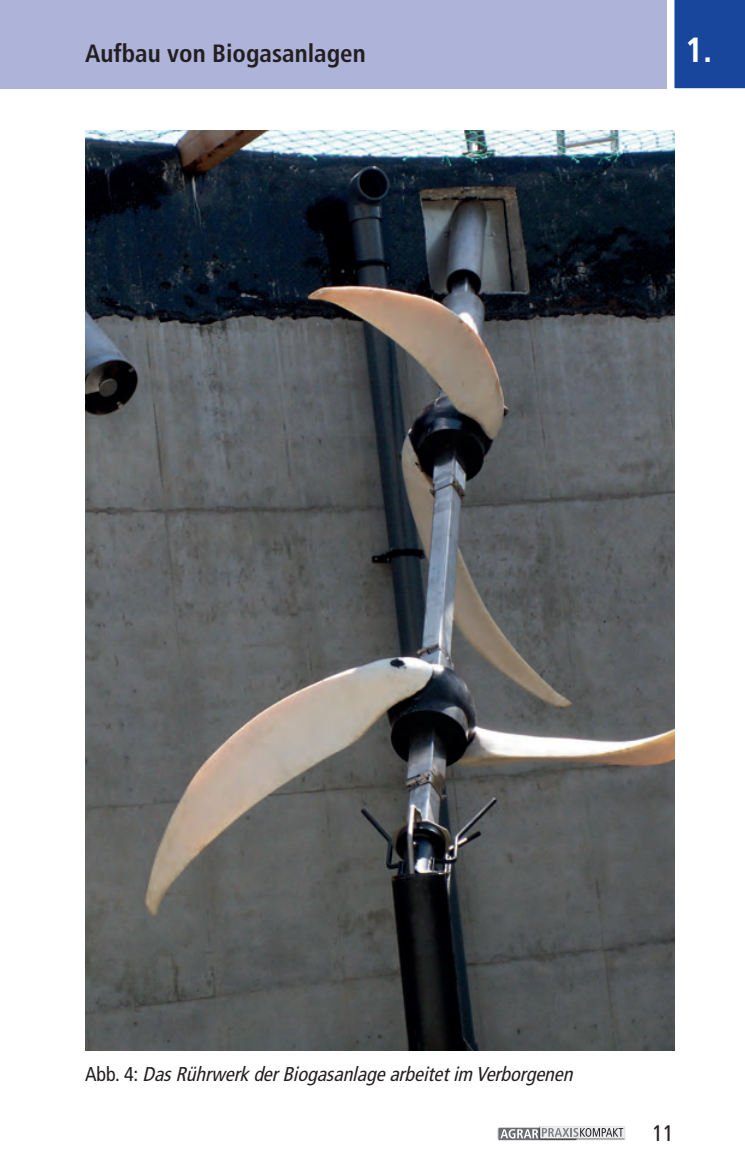
<style>
.page{position:relative;width:745px;height:1170px;background:#fff}
.page>*{position:absolute;margin:0;border:0;box-sizing:border-box;transform-origin:0 0}
.t1{font:700 condensed 35px "Frutiger LT Std";color:#fff}
.t2{font:700 condensed 25px "Frutiger LT Std";color:#231f20}
.t3{font:condensed 22.5px "Frutiger LT Std";color:#231f20}
.t4{font:italic condensed 20px "Frutiger LT Std";color:#231f20}
.s1{font-style:normal}
</style>
<div class="page">
<div style="left:0;top:0;width:744px;height:88px;background:#aeb3d9"></div>
<svg style="left:662px;top:0;width:82px;height:89px"></svg>
<img style="left:497px;top:1128px;width:41px;height:12px">
<div style="left:498px;top:1127px;width:78px;height:12px;background:#6c6d70"></div>
<img style="left:538px;top:1126px;width:87px;height:14px">
<div style="left:539px;top:1125px;width:85px;height:13px;background:#e7e7e8"></div>
<svg style="left:500px;top:1127px;width:122px;height:11px"></svg>
<img style="left:85px;top:130px;width:588px;height:920px">
<p class="t2" style="left:85px;top:39px;width:282px">Aufbau von Biogasanlagen</p>
<h1 class="t1" style="left:684px;top:29px;width:29px">1.</h1>
<p class="t4" style="left:85px;top:1061px;width:494px"><span class="s1">A b b . 4 :</span> DasRührwerkderBiogasanlagearbeitetim Verborgenen</p>
<p class="t3" style="left:652px;top:1119px;width:23px">11</p>
</div>
